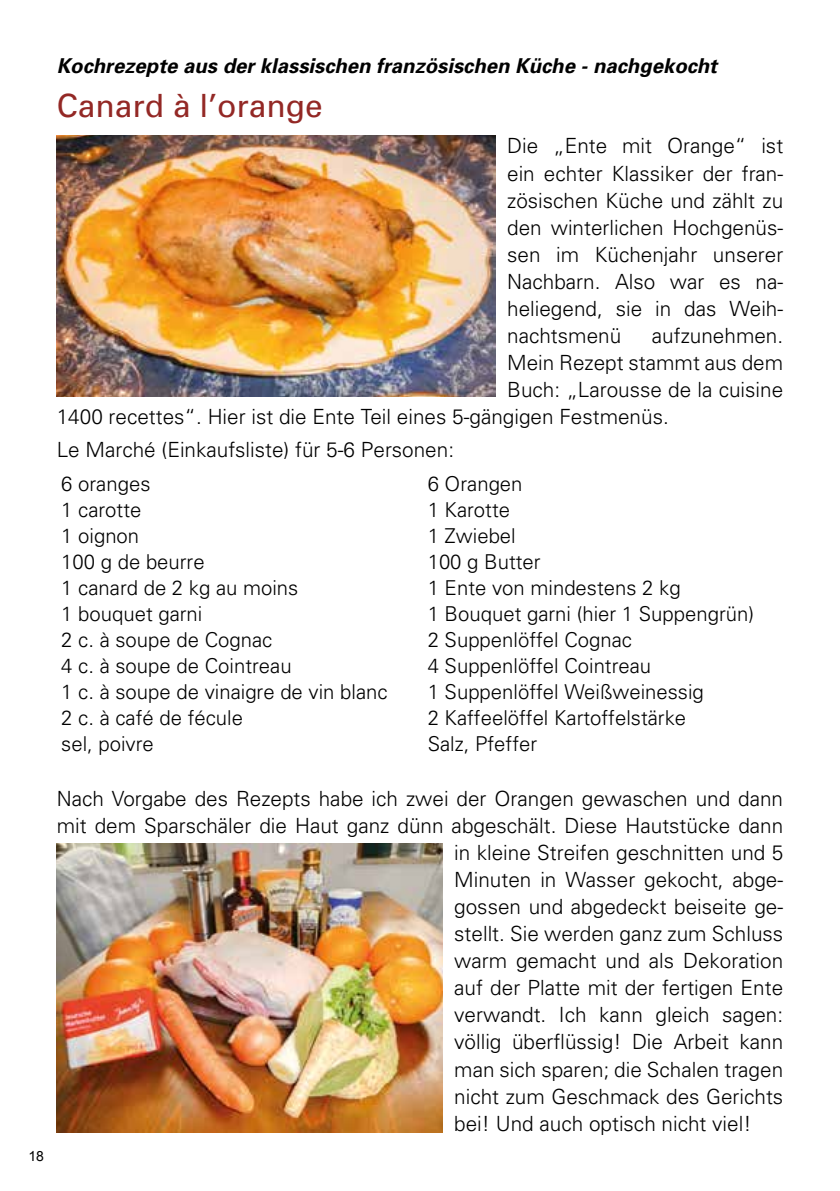
<style>
.page{position:relative;width:840px;height:1191px;background:#fff}
.page>*{position:absolute;margin:0;border:0;box-sizing:border-box;transform-origin:0 0}
.t1{font:32px "Univers";color:#932825}
.t2{font:300 21px/27px "Univers";color:#000;text-align:justify}
.t3{font:300 20.4px "Univers";color:#000}
.t4{font:italic 700 20.4px "Univers";color:#000}
.t5{font:14px "Arial";color:#000}
</style>
<div class="page">
<img style="left:57px;top:135px;width:438px;height:261px">
<img style="left:57px;top:844px;width:385px;height:288px">
<p class="t5" style="left:28px;top:1147px;width:17px">18</p>
<p class="t4" style="left:57px;top:53px;width:661px">Kochrezepte aus der klassischen französischen Küche - nachgekocht</p>
<h1 class="t1" style="left:57px;top:87px;width:267px">Canard à l’orange</h1>
<p class="t2" style="left:507px;top:132px;width:277px">Die „Ente mit Orange“ ist ein echter Klassiker der fran&shy;zösischen Küche und zählt zu den winterlichen Hochgenüs&shy;sen im Küchenjahr unserer Nachbarn. Also war es na&shy;heliegend, sie in das Weih&shy;nachtsmenü</p>
<p class="t2" style="left:651px;top:322px;width:133px">aufzunehmen.</p>
<p class="t2" style="left:507px;top:349px;width:277px">Mein Rezept stammt aus dem</p>
<p class="t2" style="left:507px;top:376px;width:277px">Buch: „Larousse de la cuisine</p>
<p class="t2" style="left:57px;top:403px;width:613px">1400 recettes“. Hier ist die Ente Teil eines 5-gängigen Festmenüs.</p>
<p class="t2" style="left:57px;top:436px;width:398px">Le Marché (Einkaufsliste) für 5-6 Personen:</p>
<p class="t3" style="left:61px;top:471px;width:91px">6 oranges</p>
<p class="t3" style="left:427px;top:471px;width:96px">6 Orangen</p>
<p class="t3" style="left:61px;top:497px;width:82px">1 carotte</p>
<p class="t3" style="left:427px;top:497px;width:84px">1 Karotte</p>
<p class="t3" style="left:61px;top:523px;width:79px">1 oignon</p>
<p class="t3" style="left:427px;top:523px;width:89px">1 Zwiebel</p>
<p class="t3" style="left:61px;top:549px;width:145px">100 g de beurre</p>
<p class="t3" style="left:427px;top:549px;width:114px">100 g Butter</p>
<p class="t3" style="left:61px;top:575px;width:238px">1 canard de 2 kg au moins</p>
<p class="t3" style="left:427px;top:575px;width:254px">1 Ente von mindestens 2 kg</p>
<p class="t3" style="left:61px;top:601px;width:142px">1 bouquet garni</p>
<p class="t3" style="left:427px;top:601px;width:327px">1 Bouquet garni (hier 1 Suppengrün)</p>
<p class="t3" style="left:61px;top:627px;width:212px">2 c. à soupe de Cognac</p>
<p class="t3" style="left:427px;top:627px;width:206px">2 Suppenlöffel Cognac</p>
<p class="t3" style="left:61px;top:653px;width:232px">4 c. à soupe de Cointreau</p>
<p class="t3" style="left:427px;top:653px;width:225px">4 Suppenlöffel Cointreau</p>
<p class="t3" style="left:61px;top:679px;width:327px">1 c. à soupe de vinaigre de vin blanc</p>
<p class="t3" style="left:427px;top:679px;width:277px">1 Suppenlöffel Weißweinessig</p>
<p class="t3" style="left:61px;top:705px;width:183px">2 c. à café de fécule</p>
<p class="t3" style="left:427px;top:705px;width:260px">2 Kaffeelöffel Kartoffelstärke</p>
<p class="t3" style="left:61px;top:731px;width:94px">sel, poivre</p>
<p class="t3" style="left:427px;top:731px;width:111px">Salz, Pfeffer</p>
<p class="t2" style="left:57px;top:785px;width:727px">Nach Vorgabe des Rezepts habe ich zwei der Orangen gewaschen und dann</p>
<p class="t2" style="left:57px;top:812px;width:727px">mit dem Sparschäler die Haut ganz dünn abgeschält. Diese Hautstücke dann</p>
<p class="t2" style="left:454px;top:839px;width:330px">in kleine Streifen geschnitten und 5</p>
<p class="t2" style="left:454px;top:866px;width:330px">Minuten in Wasser gekocht, abge-</p>
<p class="t2" style="left:454px;top:893px;width:330px">gossen und abgedeckt beiseite ge-</p>
<p class="t2" style="left:454px;top:920px;width:330px">stellt. Sie werden ganz zum Schluss</p>
<p class="t2" style="left:454px;top:947px;width:330px">warm gemacht und als Dekoration</p>
<p class="t2" style="left:454px;top:974px;width:330px">auf der Platte mit der fertigen Ente</p>
<p class="t2" style="left:454px;top:1001px;width:330px">verwandt. Ich kann gleich sagen:</p>
<p class="t2" style="left:454px;top:1028px;width:330px">völlig überflüssig! Die Arbeit kann</p>
<p class="t2" style="left:454px;top:1055px;width:330px">man sich sparen; die Schalen tragen</p>
<p class="t2" style="left:454px;top:1082px;width:330px">nicht zum Geschmack des Gerichts</p>
<p class="t2" style="left:454px;top:1109px;width:298px">bei! Und auch optisch nicht viel!</p>
</div>
